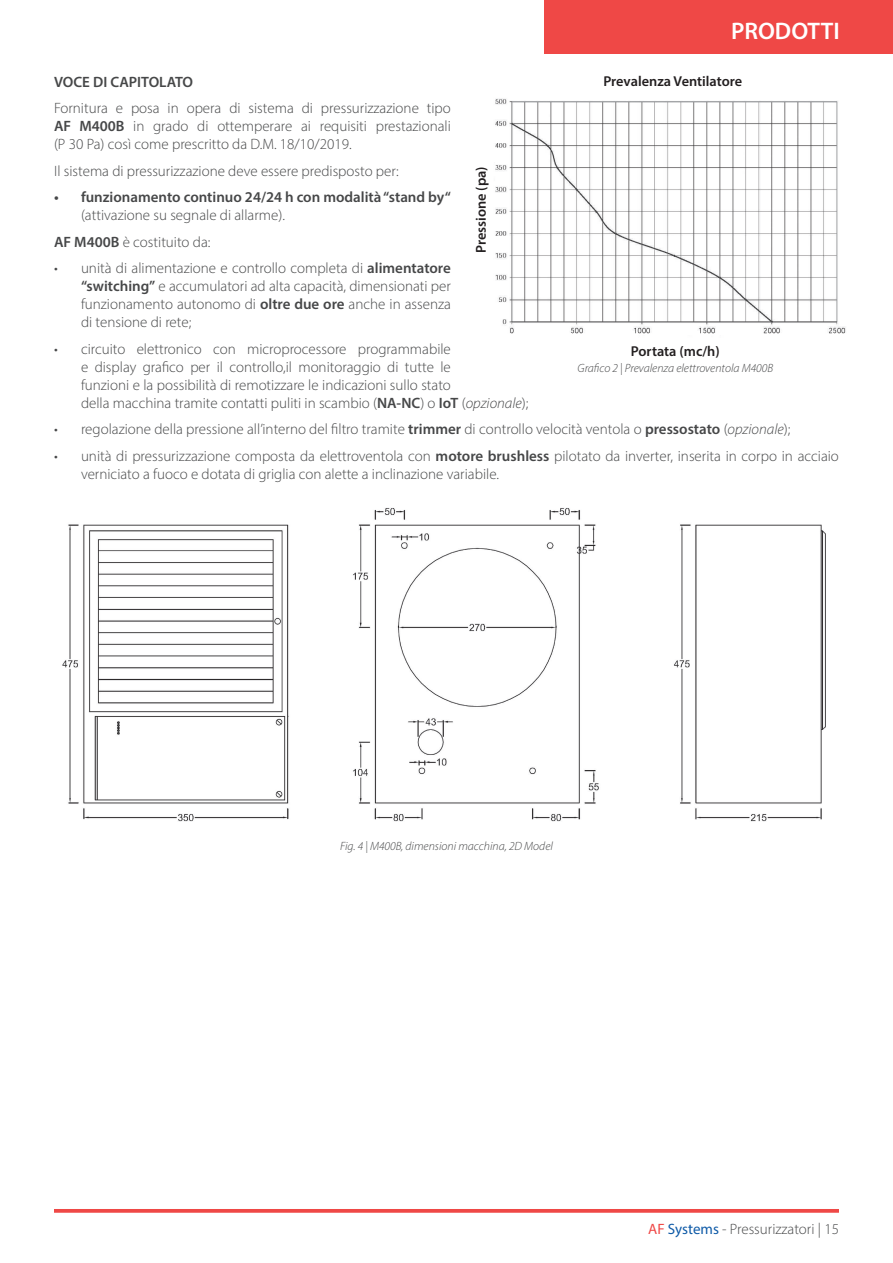
<style>
.page{position:relative;width:893px;height:1263px;background:#fff}
.page>*{position:absolute;margin:0;border:0;box-sizing:border-box;transform-origin:0 0}
.t1{font:600 24px "Myriad Pro";color:#fff}
.t2{font:300 15px/18px "Myriad Pro";color:#464748}
.t3{font:600 15px "Myriad Pro";color:#464748}
.t4{font:600 14.4px "Myriad Pro";color:#231f20}
.t5{font:italic 300 12px "Myriad Pro";color:#464748}
.s1{font-weight:600}
.s2{font-style:italic}
.s3{font-weight:400;color:#ef4846}
.s4{font-weight:400;color:#0e5aa7}
</style>
<div class="page">
<svg style="left:54px;top:1209px;width:785px;height:4px;background:#f05351"></svg>
<div style="left:544px;top:0;width:349px;height:54px;background:#ef4846"></div>
<img style="left:62px;top:508px;width:764px;height:314px">
<img style="left:495px;top:98px;width:351px;height:236px">
<h1 class="t1" style="left:731px;top:15px;width:110px">PRODOTTI</h1>
<p class="t4" style="left:603px;top:72px;width:140px">Prevalenza Ventilatore</p>
<p class="t3" style="left:54px;top:72px;width:141px">VOCE DI CAPITOLATO</p>
<p class="t2" style="left:54px;top:99px;width:398px;text-align:justify">Fornitura e posa in opera di sistema di pressurizzazione tipo <span class="s1">AF M400B</span> in grado di ottemperare ai requisiti prestazionali (P 30 Pa) così come prescritto da D.M. 18/10/2019.</p>
<p class="t2" style="left:54px;top:161px;width:346px">Il sistema di pressurizzazione deve essere predisposto per:</p>
<p class="t3" style="left:54px;top:187px;width:398px">• funzionamento continuo 24/24 h con modalità “stand by“</p>
<p class="t2" style="left:54px;top:202px;width:233px;line-height:26.5px;text-indent:27px">(attivazione su segnale di allarme).<br><span class="s1">AF M400B</span> è costituito da:</p>
<p class="t2" style="left:81px;top:259px;width:371px;text-align:justify;text-indent:-27px">• unità di alimentazione e controllo completa di <span class="s1">alimentatore “switching”</span> e accumulatori ad alta capacità, dimensionati per funzionamento autonomo di <span class="s1">oltre due ore</span> anche in assenza di tensione di rete;</p>
<p class="t2" style="left:81px;top:339px;width:449px;text-indent:-27px">• circuito elettronico con microprocessore programmabile<br>e display grafico per il controllo,il monitoraggio di tutte le<br>funzioni e la possibilità di remotizzare le indicazioni sullo stato<br>della macchina tramite contatti puliti in scambio (<span class="s1">NA-NC</span>) o <span class="s1">IoT</span> (<span class="s2">opzionale</span>);</p>
<p class="t2" style="left:54px;top:420px;width:738px">• regolazione della pressione all’interno del filtro tramite <span class="s1">trimmer</span> di controllo velocità ventola o <span class="s1">pressostato</span> (<span class="s2">opzionale</span>);</p>
<p class="t2" style="left:81px;top:446px;width:759px;text-indent:-27px">• unità di pressurizzazione composta da elettroventola con <span class="s1">motore brushless</span> pilotato da inverter, inserita in corpo in acciaio verniciato a fuoco e dotata di griglia con alette a inclinazione variabile.</p>
<p class="t4" style="left:472px;top:253px;width:88px;rotate:-90deg">Pressione (pa)</p>
<p class="t4" style="left:631px;top:342px;width:90px">Portata (mc/h)</p>
<p class="t5" style="left:578px;top:361px;width:197px">Grafico 2 | Prevalenza elettroventola M400B</p>
<p class="t5" style="left:340px;top:838px;width:214px">Fig. 4 | M400B, dimensioni macchina, 2D Model</p>
<p class="t2" style="left:648px;top:1219px;width:192px"><span class="s3">AF</span> <span class="s4">Systems</span> - Pressurizzatori | 15</p>
</div>
